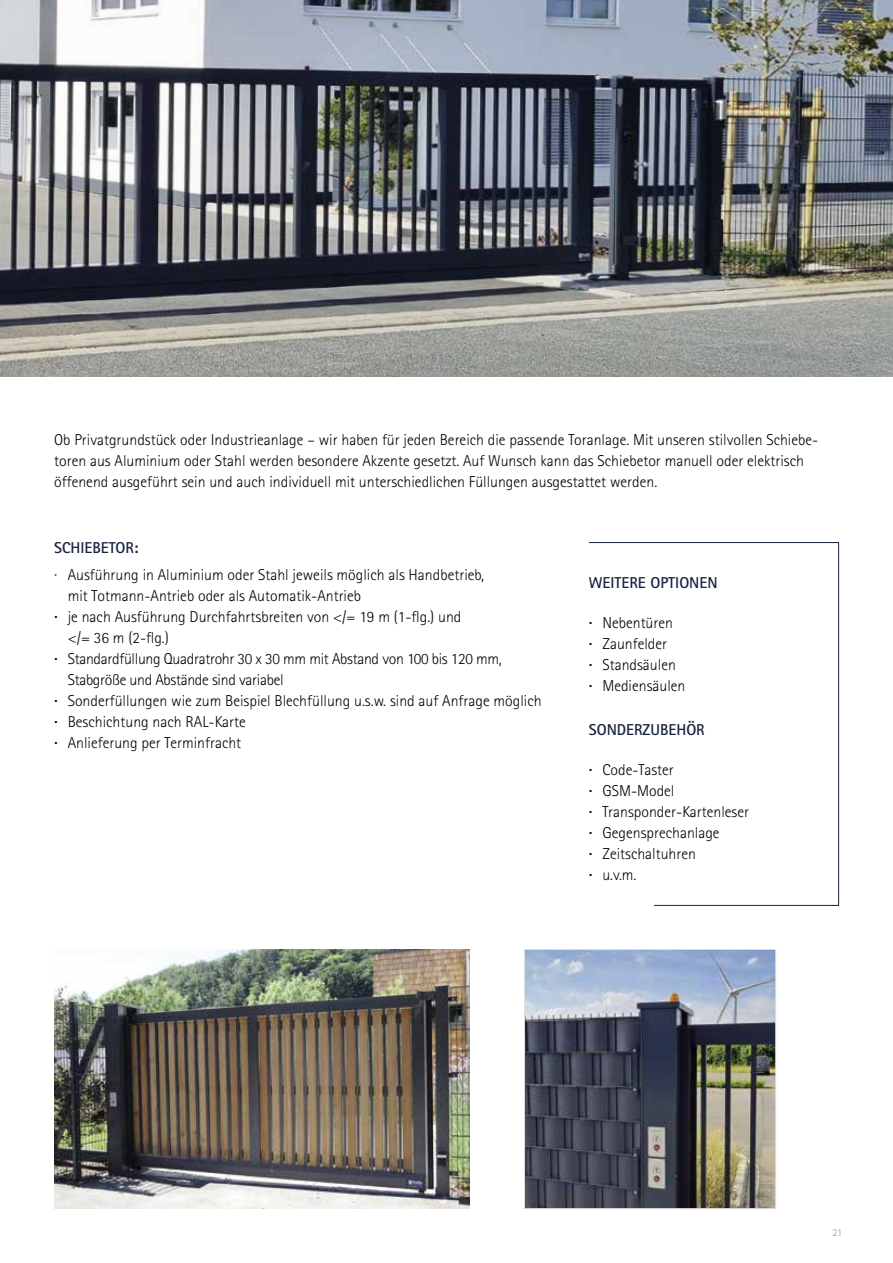
<style>
.page{position:relative;width:893px;height:1263px;background:#fff}
.page>*{position:absolute;margin:0;border:0;box-sizing:border-box;transform-origin:0 0}
.t1{font:300 15.75px/21px "Rotis Sans Serif";color:#000}
.t2{font:300 15.75px "Rotis Sans Serif";letter-spacing:-.02em;color:#000}
.t3{font:700 15.75px "Rotis Sans Serif";color:#17233f}
.t4{font:300 10.5px "Rotis Sans Serif";color:#939393}
.s1{font-weight:800}
</style>
<div class="page">
<img style="left:0;top:0;width:893px;height:376px">
<svg style="left:589px;top:542px;width:250px;height:364px"></svg>
<img style="left:526px;top:951px;width:248px;height:256px">
<div style="left:524px;top:949px;width:252px;height:260px;border:1px solid #e0e0e0"></div>
<img style="left:54px;top:949px;width:416px;height:259px">
<p class="t1" style="left:54px;top:429px;width:766px">Ob Privatgrundstück oder Industrieanlage – wir haben für jeden Bereich die passende Toranlage. Mit unseren stilvollen Schiebe&shy;toren aus Aluminium oder Stahl werden besondere Akzente gesetzt. Auf Wunsch kann das Schiebetor manuell oder elektrisch öffenend ausgeführt sein und auch individuell mit unterschiedlichen Füllungen ausgestattet werden.</p>
<p class="t3" style="left:54px;top:538px;width:86px">SCHIEBETOR:</p>
<p class="t1" style="left:54px;top:564px;width:431px">· Ausführung in Aluminium oder Stahl jeweils möglich als Handbetrieb,</p>
<p class="t1" style="left:68px;top:585px;width:295px">mit Totmann-Antrieb oder als Automatik-Antrieb</p>
<p class="t1" style="left:54px;top:606px;width:409px"><span class="s1">·</span> je nach Ausführung Durchfahrtsbreiten von &lt;/= 19 m (1-flg.) und</p>
<p class="t1" style="left:68px;top:627px;width:103px">&lt;/= 36 m (2-flg.)</p>
<p class="t2" style="left:54px;top:650px;width:449px"><span class="s1">·</span> Standardfüllung Quadratrohr 30 x 30 mm mit Abstand von 100 bis 120 mm,</p>
<p class="t2" style="left:68px;top:671px;width:217px">Stabgröße und Abstände sind variabel</p>
<p class="t1" style="left:54px;top:690px;width:489px"><span class="s1">·</span> Sonderfüllungen wie zum Beispiel Blechfüllung u.s.w. sind auf Anfrage möglich</p>
<p class="t1" style="left:54px;top:711px;width:193px"><span class="s1">·</span> Beschichtung nach RAL-Karte</p>
<p class="t1" style="left:54px;top:732px;width:189px"><span class="s1">·</span> Anlieferung per Terminfracht</p>
<p class="t3" style="left:589px;top:572px;width:130px">WEITERE OPTIONEN</p>
<p class="t1" style="left:589px;top:612px;width:98px"><span class="s1">·</span> Nebentüren<br><span class="s1">·</span> Zaunfelder<br><span class="s1">·</span> Standsäulen<br><span class="s1">·</span> Mediensäulen</p>
<p class="t3" style="left:589px;top:720px;width:117px">SONDERZUBEHÖR</p>
<p class="t1" style="left:589px;top:759px;width:162px"><span class="s1">·</span> Code-Taster<br><span class="s1">·</span> GSM-Model<br><span class="s1">·</span> Transponder-Kartenleser <span class="s1">·</span> Gegensprechanlage<br><span class="s1">·</span> Zeitschaltuhren<br><span class="s1">·</span> u.v.m.</p>
<p class="t4" style="left:832px;top:1226px;width:11px">21</p>
</div>
